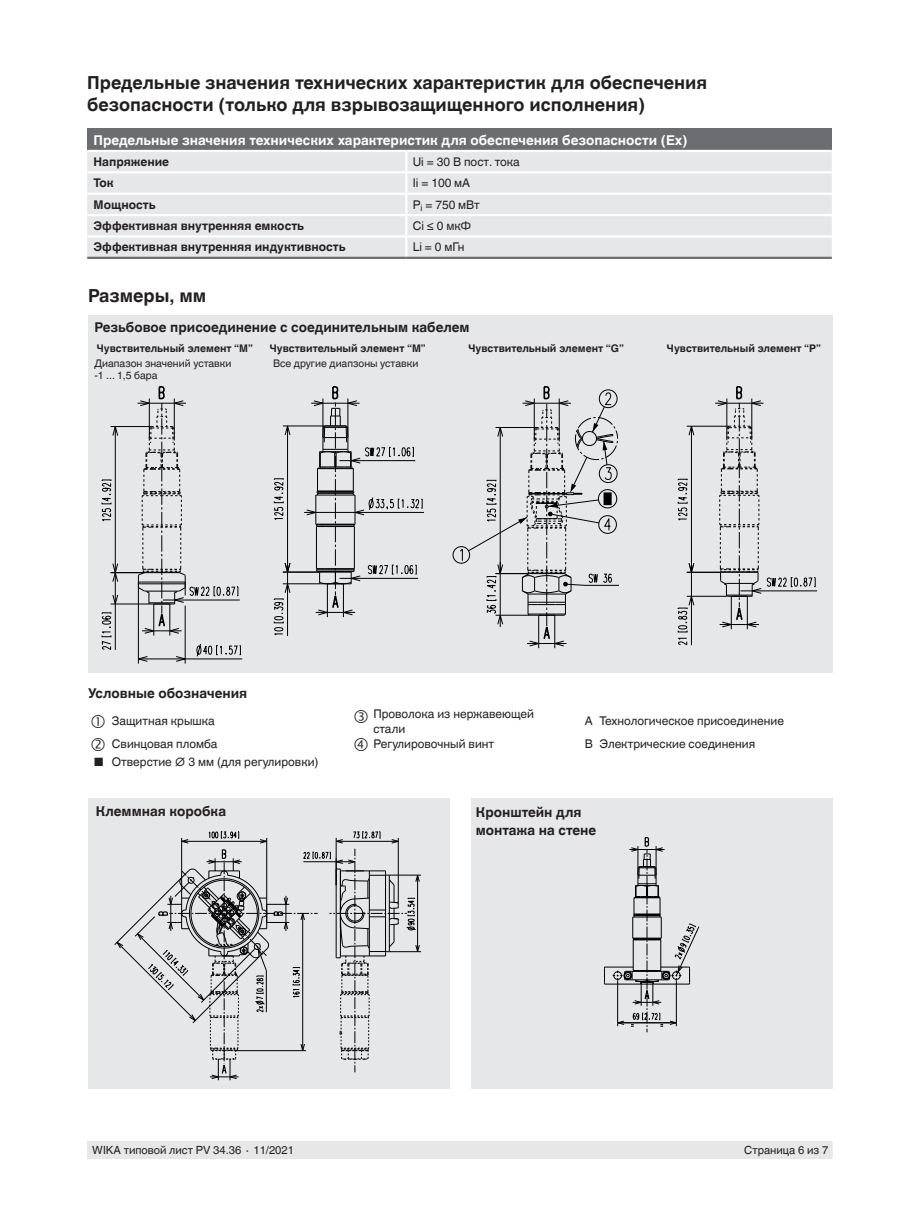
<style>
.page{position:relative;width:919px;height:1214px;background:#fff}
.page>*{position:absolute;margin:0;border:0;box-sizing:border-box;transform-origin:0 0}
.t1{font:700 18px/21px "Helvetica World";color:#231f20}
.t2{font:700 13.5px/18px "Helvetica World";color:#231f20}
.t3{font:700 13.5px "Helvetica World";color:#fff}
.t4{font:12px/14.4px "Helvetica World";color:#231f20}
.t5{font:700 12px "Helvetica World";color:#231f20}
.t6{font:11.25px "Helvetica World";color:#231f20}
.t7{font:700 10.5px "Helvetica World";color:#231f20}
.t8{font:10.5px/12px "Helvetica World";color:#231f20}
.s1{font-weight:700}
</style>
<div class="page">
<div style="left:88px;top:1141px;width:744px;height:17px;background:#e6e7e9"></div>
<div style="left:88px;top:316px;width:744px;height:357px;background:#e6e7e9"></div>
<div style="left:88px;top:799px;width:361px;height:290px;background:#e6e7e9"></div>
<hr style="left:389px;top:951px;width:32px;height:1px;background:#000002">
<hr style="left:389px;top:875px;width:32px;height:1px;background:#000002">
<svg style="left:114px;top:831px;width:306px;height:249px"></svg>
<hr style="left:417px;top:875px;width:1px;height:76px;background:#000002">
<div style="left:471px;top:799px;width:361px;height:290px;background:#e6e7e9"></div>
<svg style="left:604px;top:837px;width:95px;height:195px"></svg>
<hr style="left:283px;top:426px;width:41px;height:1px;background:#000002">
<hr style="left:283px;top:583px;width:36px;height:1px;background:#000002">
<hr style="left:283px;top:572px;width:36px;height:1px;background:#000002">
<hr style="left:327px;top:584px;width:1px;height:33px;background:#000002">
<hr style="left:343px;top:584px;width:1px;height:33px;background:#000002">
<svg style="left:273px;top:478px;width:10px;height:42px"></svg>
<svg style="left:284px;top:425px;width:7px;height:10px"></svg>
<hr style="left:287px;top:426px;width:1px;height:146px;background:#000002">
<svg style="left:273px;top:562px;width:18px;height:73px"></svg>
<hr style="left:287px;top:560px;width:1px;height:76px;background:#000002">
<hr style="left:304px;top:512px;width:120px;height:1px;background:#000002">
<svg style="left:306px;top:386px;width:116px;height:230px"></svg>
<hr style="left:339px;top:460px;width:76px;height:1px;background:#000002">
<hr style="left:538px;top:615px;width:1px;height:33px;background:#000001">
<hr style="left:554px;top:615px;width:1px;height:33px;background:#000001">
<svg style="left:452px;top:386px;width:166px;height:261px"></svg>
<hr style="left:111px;top:604px;width:38px;height:1px;background:#000001">
<hr style="left:111px;top:572px;width:33px;height:1px;background:#000001">
<hr style="left:111px;top:426px;width:40px;height:1px;background:#000001">
<hr style="left:153px;top:604px;width:1px;height:31px;background:#000001">
<hr style="left:169px;top:604px;width:1px;height:31px;background:#000001">
<hr style="left:138px;top:582px;width:1px;height:81px;background:#000001">
<hr style="left:185px;top:605px;width:1px;height:58px;background:#000001">
<svg style="left:101px;top:594px;width:18px;height:56px"></svg>
<hr style="left:115px;top:572px;width:1px;height:78px;background:#000001">
<svg style="left:101px;top:479px;width:10px;height:42px"></svg>
<svg style="left:112px;top:562px;width:7px;height:20px"></svg>
<svg style="left:112px;top:426px;width:7px;height:10px"></svg>
<hr style="left:115px;top:426px;width:1px;height:146px;background:#000001">
<svg style="left:196px;top:644px;width:45px;height:12px"></svg>
<svg style="left:175px;top:655px;width:13px;height:7px"></svg>
<svg style="left:137px;top:655px;width:11px;height:7px"></svg>
<hr style="left:138px;top:658px;width:104px;height:1px;background:#000001">
<svg style="left:137px;top:386px;width:101px;height:248px"></svg>
<hr style="left:163px;top:600px;width:77px;height:1px;background:#000001">
<hr style="left:686px;top:426px;width:42px;height:1px;background:#000001">
<hr style="left:686px;top:596px;width:40px;height:1px;background:#000001">
<hr style="left:686px;top:572px;width:34px;height:1px;background:#000001">
<hr style="left:731px;top:596px;width:1px;height:33px;background:#000001">
<hr style="left:747px;top:596px;width:1px;height:33px;background:#000001">
<hr style="left:715px;top:403px;width:48px;height:1px;background:#000001">
<hr style="left:740px;top:590px;width:77px;height:1px;background:#000001">
<svg style="left:677px;top:479px;width:10px;height:41px"></svg>
<svg style="left:688px;top:425px;width:6px;height:11px"></svg>
<hr style="left:691px;top:426px;width:1px;height:146px;background:#000001">
<svg style="left:678px;top:638px;width:9px;height:7px"></svg>
<svg style="left:677px;top:593px;width:17px;height:39px"></svg>
<svg style="left:687px;top:562px;width:8px;height:15px"></svg>
<hr style="left:691px;top:560px;width:1px;height:85px;background:#000001">
<svg style="left:716px;top:386px;width:99px;height:242px"></svg>
<hr style="left:719px;top:624px;width:40px;height:1px;background:#000001">
<div style="left:87px;top:128px;width:744px;height:23px;background:#6c6d70"></div>
<div style="left:87px;top:152px;width:744px;height:105px;background:#e6e7e9"></div>
<svg style="left:405px;top:152px;width:2px;height:19px"></svg>
<hr style="left:87px;top:171px;width:319px;height:2px;background:#fff">
<hr style="left:406px;top:171px;width:425px;height:2px;background:#fff">
<hr style="left:405px;top:173px;width:2px;height:20px;background:#fff">
<hr style="left:87px;top:193px;width:319px;height:2px;background:#fff">
<hr style="left:406px;top:193px;width:425px;height:2px;background:#fff">
<hr style="left:87px;top:214px;width:319px;height:2px;background:#fff">
<hr style="left:406px;top:214px;width:425px;height:2px;background:#fff">
<hr style="left:87px;top:235px;width:319px;height:3px;background:#fff">
<hr style="left:406px;top:235px;width:425px;height:3px;background:#fff">
<svg style="left:405px;top:195px;width:2px;height:62px"></svg>
<hr style="left:87px;top:150px;width:319px;height:2px;background:#fff">
<hr style="left:406px;top:150px;width:425px;height:2px;background:#fff">
<hr style="left:87px;top:257px;width:319px;height:2px;background:#6c6d70">
<hr style="left:406px;top:257px;width:425px;height:2px;background:#6c6d70">
<h1 class="t1" style="left:87px;top:73px;width:621px">Предельные значения технических характеристик для обеспечения безопасности (только для взрывозащищенного исполнения)</h1>
<p class="t3" style="left:94px;top:132px;width:595px">Предельные значения технических характеристик для обеспечения безопасности (Ex)</p>
<p class="t5" style="left:94px;top:155px;width:77px">Напряжение</p>
<p class="t4" style="left:412px;top:155px;width:109px">Ui = 30 В пост. тока</p>
<p class="t5" style="left:94px;top:176px;width:22px">Ток</p>
<p class="t4" style="left:412px;top:176px;width:59px">Ii = 100 мА</p>
<p class="t5" style="left:94px;top:197px;width:64px">Мощность</p>
<p class="t4" style="left:412px;top:197px;width:69px">P<sub>i</sub> = 750 мВт</p>
<p class="t5" style="left:94px;top:219px;width:212px">Эффективная внутренняя емкость</p>
<p class="t4" style="left:412px;top:219px;width:60px">Ci ≤ 0 мкФ</p>
<p class="t5" style="left:94px;top:240px;width:253px">Эффективная внутренняя индуктивность</p>
<p class="t4" style="left:412px;top:240px;width:53px">Li = 0 мГн</p>
<h1 class="t1" style="left:88px;top:285px;width:120px">Размеры, мм</h1>
<p class="t2" style="left:94px;top:318px;width:377px">Резьбовое присоединение с соединительным кабелем</p>
<p class="t7" style="left:97px;top:342px;width:158px">Чувствительный элемент “M”</p>
<p class="t7" style="left:270px;top:342px;width:158px">Чувствительный элемент “M”</p>
<p class="t7" style="left:468px;top:342px;width:157px">Чувствительный элемент “G”</p>
<p class="t7" style="left:667px;top:342px;width:156px">Чувствительный элемент “P”</p>
<p class="t8" style="left:94px;top:357px;width:138px">Диапазон значений уставки -1 ... 1,5 бара</p>
<p class="t8" style="left:273px;top:357px;width:147px">Все другие диапзоны уставки</p>
<p class="t2" style="left:88px;top:684px;width:161px">Условные обозначения</p>
<p class="t4" style="left:112px;top:714px;width:104px">Защитная крышка</p>
<p class="t4" style="left:373px;top:707px;width:162px">Проволока из нержавеющей стали</p>
<p class="t4" style="left:585px;top:714px;width:200px">A Технологическое присоединение</p>
<p class="t4" style="left:112px;top:736px;width:107px">Свинцовая пломба</p>
<p class="t4" style="left:373px;top:736px;width:122px">Регулировочный винт</p>
<p class="t4" style="left:585px;top:736px;width:172px">B Электрические соединения</p>
<p class="t4" style="left:94px;top:755px;width:226px"><span class="s1">■</span> Отверстие ∅ 3 мм (для регулировки)</p>
<p class="t2" style="left:476px;top:803px;width:122px">Кронштейн для монтажа на стене</p>
<p class="t2" style="left:96px;top:802px;width:132px">Клеммная коробка</p>
<p class="t6" style="left:92px;top:1143px;width:203px">WIKA типовой лист PV 34.36 ∙ 11/2021</p>
<p class="t6" style="left:744px;top:1143px;width:86px">Страница 6 из 7</p>
</div>
